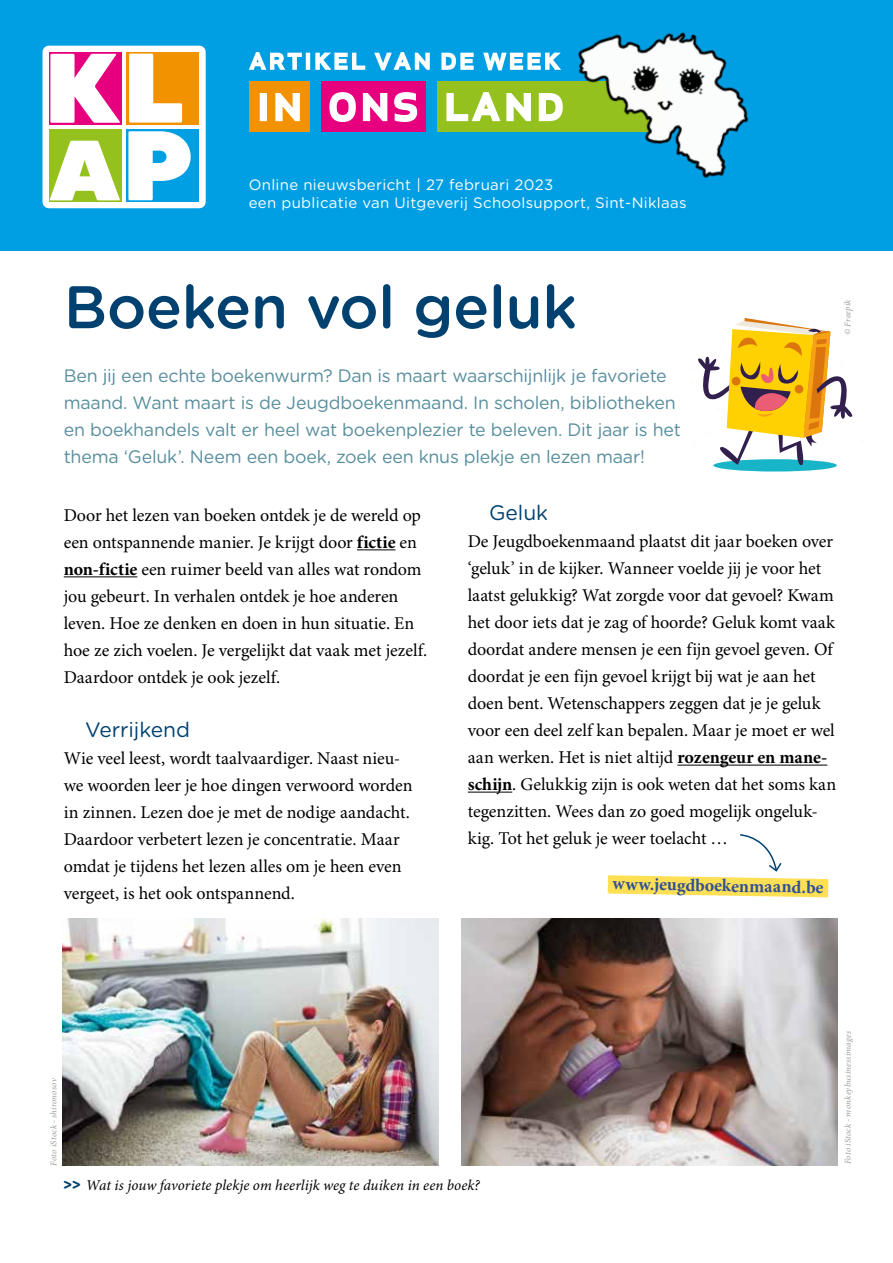
<style>
.page{position:relative;width:893px;height:1263px;background:#fff}
.page>*{position:absolute;margin:0;border:0;box-sizing:border-box;transform-origin:0 0}
.t1{font:500 60px "Gotham Rounded";letter-spacing:-.005em;color:#004170}
.t2{font:21px "Gotham Rounded";letter-spacing:-.005em;color:#004170}
.t3{font:18px/27px "Minion Pro";letter-spacing:-.005em;color:#000}
.t4{font:18px/27px "Gotham Rounded";letter-spacing:-.01em;color:#578d9c}
.t5{font:700 18px "Minion Pro";color:#325194}
.t6{font:15px/18px "Gotham Rounded";letter-spacing:.02em;color:#fff}
.t7{font:italic 15px "Minion Pro";letter-spacing:.005em;color:#000}
.t8{font:italic 9px "Minion Pro";letter-spacing:.02em;color:#9d9d9c}
.s1{font-weight:700}
.s2{font-family:"Gotham Rounded";font-weight:700;font-style:normal;color:#004170}
</style>
<div class="page">
<div style="left:0;top:0;width:893px;height:251px;background:#009fe3"></div>
<svg style="left:46px;top:49px;width:156px;height:156px;background:#e7d9d2"></svg>
<div style="left:43px;top:46px;width:163px;height:162px;border:6px solid #fff;border-radius:3px"></div>
<svg style="left:49px;top:52px;width:72px;height:72px"></svg>
<div style="left:126px;top:52px;width:73px;height:72px;background:#f39200"></div>
<div style="left:49px;top:130px;width:72px;height:72px;background:#95c11f"></div>
<div style="left:126px;top:130px;width:73px;height:72px;background:#009fe3"></div>
<svg style="left:50px;top:54px;width:70px;height:69px;background:#f7b4d8"></svg>
<svg style="left:129px;top:54px;width:53px;height:69px"></svg>
<svg style="left:50px;top:141px;width:70px;height:59px"></svg>
<svg style="left:128px;top:131px;width:63px;height:69px"></svg>
<svg style="left:249px;top:52px;width:303px;height:18px"></svg>
<div style="left:249px;top:81px;width:61px;height:51px;background:#f39200"></div>
<div style="left:321px;top:81px;width:105px;height:51px;background:#e6007d"></div>
<div style="left:437px;top:81px;width:231px;height:51px;background:#95c11f"></div>
<svg style="left:260px;top:92px;width:292px;height:30px"></svg>
<img style="left:552px;top:32px;width:197px;height:147px">
<hr style="left:357px;top:549px;width:39px;height:1px;background:#000">
<hr style="left:64px;top:576px;width:73px;height:1px;background:#000">
<hr style="left:677px;top:765px;width:150px;height:1px;background:#000">
<hr style="left:468px;top:792px;width:44px;height:1px;background:#000">
<img style="left:63px;top:918px;width:376px;height:248px">
<div style="left:713px;top:459px;width:124px;height:12px;background:#18b4c8;border-radius:50%"></div>
<svg style="left:698px;top:318px;width:155px;height:148px"></svg>
<svg style="left:607px;top:834px;width:222px;height:64px"></svg>
<img style="left:461px;top:918px;width:377px;height:248px">
<p class="t6" style="left:249px;top:175px;width:439px">Online nieuwsbericht | 27 februari 2023<br>een publicatie van Uitgeverij Schoolsupport, Sint-Niklaas</p>
<h1 class="t1" style="left:64px;top:264px;width:515px">Boeken vol geluk</h1>
<p class="t4" style="left:64px;top:362px;width:619px">Ben jij een echte boekenwurm? Dan is maart waarschijnlijk je favoriete maand. Want maart is de Jeugdboekenmaand. In scholen, bibliotheken en boekhandels valt er heel wat boekenplezier te beleven. Dit jaar is het thema ‘Geluk’. Neem een boek, zoek een knus plekje en lezen maar!</p>
<p class="t8" style="left:842px;top:335px;width:37px;rotate:-90deg">© Freepik</p>
<p class="t3" style="left:64px;top:502px;width:365px">Door het lezen van boeken ontdek je de wereld op een ontspannende manier. Je krijgt door <span class="s1">fictie</span> en <span class="s1">non-fictie</span> een ruimer beeld van alles wat rondom jou gebeurt. In verhalen ontdek je hoe anderen leven. Hoe ze denken en doen in hun situatie. En hoe ze zich voelen. Je vergelijkt dat vaak met jezelf.<br>Daardoor ontdek je ook jezelf.</p>
<p class="t2" style="left:85px;top:715px;width:106px">Verrijkend</p>
<p class="t3" style="left:64px;top:745px;width:350px">Wie veel leest, wordt taalvaardiger. Naast nieu&shy;we woorden leer je hoe dingen verwoord worden in zinnen. Lezen doe je met de nodige aandacht.<br>Daardoor verbetert lezen je concentratie. Maar omdat je tijdens het lezen alles om je heen even vergeet, is het ook ontspannend.</p>
<p class="t2" style="left:489px;top:498px;width:61px">Geluk</p>
<p class="t3" style="left:468px;top:529px;width:370px">De Jeugdboekenmaand plaatst dit jaar boeken over ‘geluk’ in de kijker. Wanneer voelde jij je voor het laatst gelukkig? Wat zorgde voor dat gevoel? Kwam het door iets dat je zag of hoorde? Geluk komt vaak doordat andere mensen je een fijn gevoel geven. Of doordat je een fijn gevoel krijgt bij wat je aan het doen bent. Wetenschappers zeggen dat je je geluk voor een deel zelf kan bepalen. Maar je moet er wel aan werken. Het is niet altijd <span class="s1">rozengeur en mane&shy;schijn</span>. Gelukkig zijn is ook weten dat het soms kan tegenzitten. Wees dan zo goed mogelijk ongeluk&shy;kig. Tot het geluk je weer toelacht …</p>
<p class="t5" style="left:613px;top:873px;width:212px;rotate:1deg">www.jeugdboekenmaand.be</p>
<p class="t8" style="left:48px;top:1166px;width:89px;rotate:-90deg">Foto iStock - shironosov</p>
<p class="t7" style="left:63px;top:1177px;width:419px"><span class="s2">&gt;&gt;</span> Wat is jouw favoriete plekje om heerlijk weg te duiken in een boek?</p>
<p class="t8" style="left:843px;top:1164px;width:135px;rotate:-90deg">Foto iStock - monkeybusinessimages</p>
</div>
